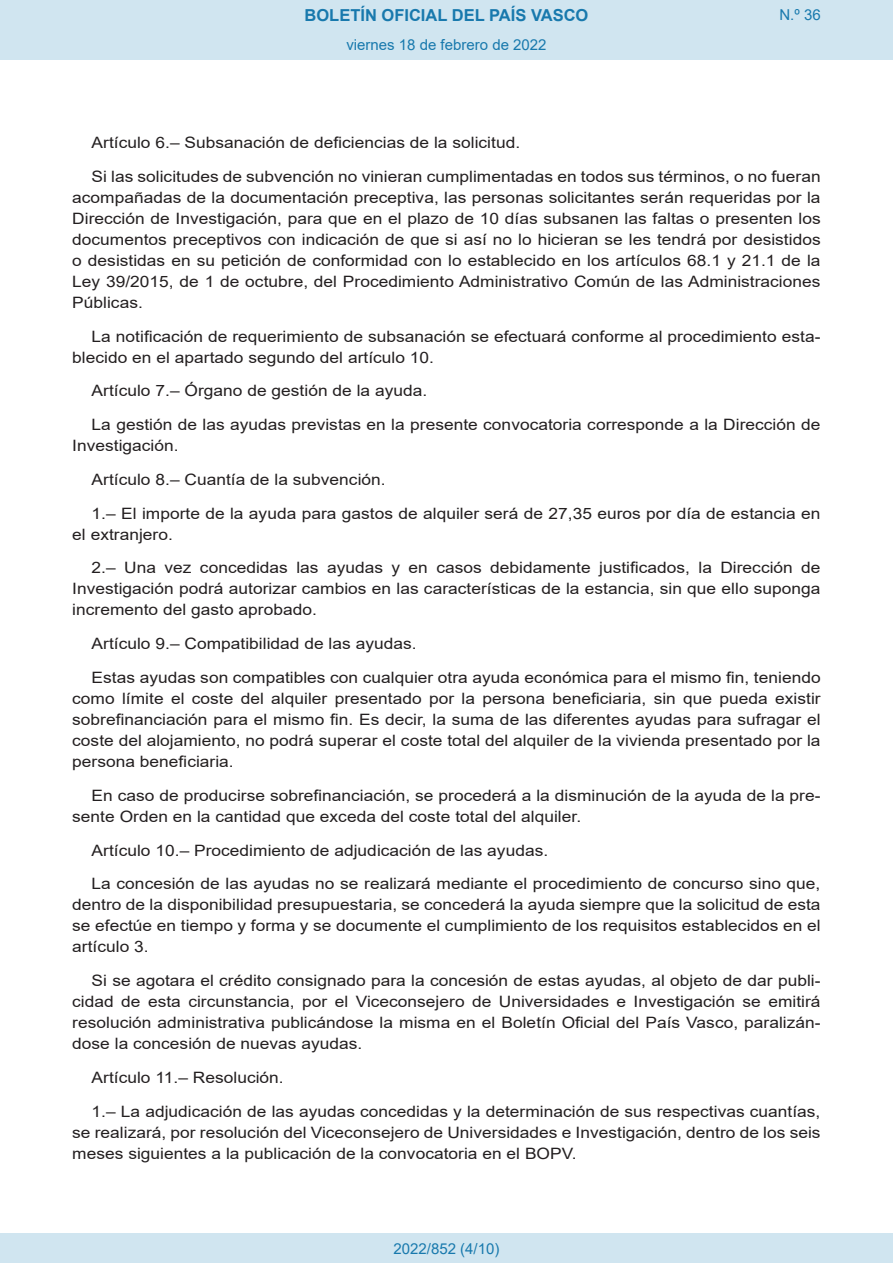
<style>
.page{position:relative;width:893px;height:1263px;background:#fff}
.page>*{position:absolute;margin:0;border:0;box-sizing:border-box;transform-origin:0 0}
.t1{font:700 16.5px "Arial";color:#1879ad}
.BOPVDetalle{font:15.6px/21px "Arial";color:#231f20;text-align:justify;scale:1.11 1}
.Paginacion_Centro{font:15px "Arial";color:#1879ad}
</style>
<div class="page">
<div style="left:0;top:0;width:893px;height:60px;background:#d0e5f0"></div>
<div style="left:0;top:1233px;width:893px;height:30px;background:#d0e5f0"></div>
<p class="t1" style="left:305px;top:3px;width:285px">BOLETÍN OFICIAL DEL PAÍS VASCO</p>
<p class="Paginacion_Centro" style="left:346px;top:35px;width:202px">viernes 18 de febrero de 2022</p>
<p class="Paginacion_Centro" style="left:779px;top:5px;width:43px">N.º 36</p>
<p class="BOPVDetalle" style="left:92px;top:132px;width:388px">Artículo 6.– Subsanación de deficiencias de la solicitud.</p>
<p class="BOPVDetalle" style="left:72px;top:166px;width:676px;text-indent:19px">Si las solicitudes de subvención no vinieran cumplimentadas en todos sus términos, o no fueran acompañadas de la documentación preceptiva, las personas solicitantes serán requeridas por la Dirección de Investigación, para que en el plazo de 10 días subsanen las faltas o presenten los documentos preceptivos con indicación de que si así no lo hicieran se les tendrá por desistidos o desistidas en su petición de conformidad con lo establecido en los artículos 68.1 y 21.1 de la Ley 39/2015, de 1 de octubre, del Procedimiento Administrativo Común de las Administraciones Públicas.</p>
<p class="BOPVDetalle" style="left:72px;top:326px;width:676px;text-indent:19px">La notificación de requerimiento de subsanación se efectuará conforme al procedimiento esta&shy;blecido en el apartado segundo del artículo 10.</p>
<p class="BOPVDetalle" style="left:92px;top:380px;width:304px">Artículo 7.– Órgano de gestión de la ayuda.</p>
<p class="BOPVDetalle" style="left:72px;top:414px;width:676px;text-indent:19px">La gestión de las ayudas previstas en la presente convocatoria corresponde a la Dirección de<br>Investigación.</p>
<p class="BOPVDetalle" style="left:92px;top:469px;width:266px">Artículo 8.– Cuantía de la subvención.</p>
<p class="BOPVDetalle" style="left:72px;top:503px;width:675px;text-indent:19px">1.– El importe de la ayuda para gastos de alquiler será de 27,35 euros por día de estancia en el extranjero.</p>
<p class="BOPVDetalle" style="left:72px;top:557px;width:676px;text-indent:19px">2.– Una vez concedidas las ayudas y en casos debidamente justificados, la Dirección de Investigación podrá autorizar cambios en las características de la estancia, sin que ello suponga incremento del gasto aprobado.</p>
<p class="BOPVDetalle" style="left:92px;top:633px;width:294px">Artículo 9.– Compatibilidad de las ayudas.</p>
<p class="BOPVDetalle" style="left:72px;top:667px;width:676px;text-indent:19px">Estas ayudas son compatibles con cualquier otra ayuda económica para el mismo fin, teniendo como límite el coste del alquiler presentado por la persona beneficiaria, sin que pueda existir sobrefinanciación para el mismo fin. Es decir, la suma de las diferentes ayudas para sufragar el coste del alojamiento, no podrá superar el coste total del alquiler de la vivienda presentado por la persona beneficiaria.</p>
<p class="BOPVDetalle" style="left:72px;top:785px;width:676px;text-indent:19px">En caso de producirse sobrefinanciación, se procederá a la disminución de la ayuda de la pre&shy;sente Orden en la cantidad que exceda del coste total del alquiler.</p>
<p class="BOPVDetalle" style="left:92px;top:839px;width:413px">Artículo 10.– Procedimiento de adjudicación de las ayudas.</p>
<p class="BOPVDetalle" style="left:72px;top:873px;width:676px;text-indent:19px">La concesión de las ayudas no se realizará mediante el procedimiento de concurso sino que, dentro de la disponibilidad presupuestaria, se concederá la ayuda siempre que la solicitud de esta se efectúe en tiempo y forma y se documente el cumplimiento de los requisitos establecidos en el artículo 3.</p>
<p class="BOPVDetalle" style="left:72px;top:970px;width:676px;text-indent:19px">Si se agotara el crédito consignado para la concesión de estas ayudas, al objeto de dar publi&shy;cidad de esta circunstancia, por el Viceconsejero de Universidades e Investigación se emitirá resolución administrativa publicándose la misma en el Boletín Oficial del País Vasco, paralizán&shy;dose la concesión de nuevas ayudas.</p>
<p class="BOPVDetalle" style="left:92px;top:1067px;width:175px">Artículo 11.– Resolución.</p>
<p class="BOPVDetalle" style="left:72px;top:1100px;width:676px;text-indent:19px">1.– La adjudicación de las ayudas concedidas y la determinación de sus respectivas cuantías, se realizará, por resolución del Viceconsejero de Universidades e Investigación, dentro de los seis meses siguientes a la publicación de la convocatoria en el BOPV.</p>
<p class="Paginacion_Centro" style="left:393px;top:1238px;width:107px">2022/852 (4/10)</p>
</div>
